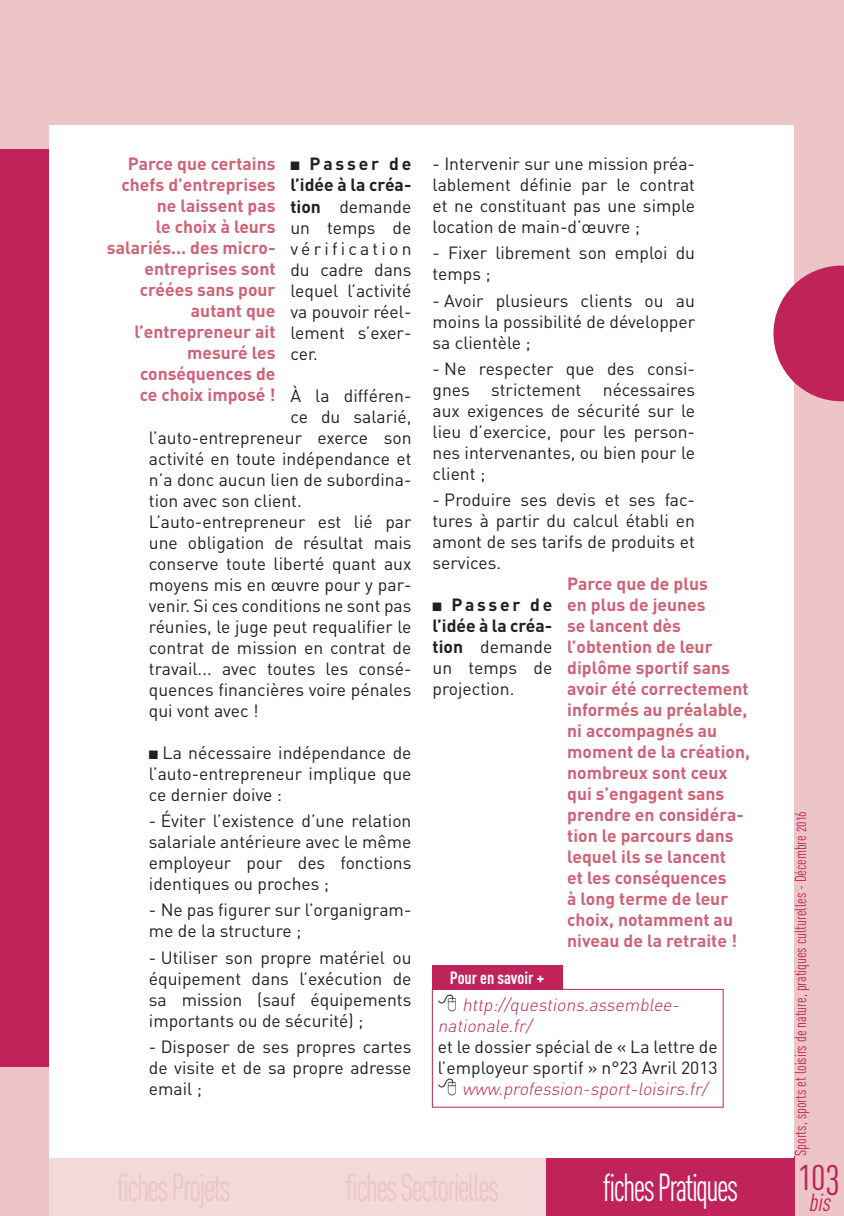
<style>
.page{position:relative;width:844px;height:1216px;background:#fff}
.page>*{position:absolute;margin:0;border:0;box-sizing:border-box;transform-origin:0 0}
.t1{font:42px "DIN Cond Regular Alternate";color:#bf2359}
.t2{font:38.5px "DIN Cond Regular Alternate";letter-spacing:-.05em;color:#fff;scale:.85 1}
.t3{font:italic 24.5px "DIN Cond Regular Alternate";color:#bf2359}
.t4{font:17.5px/21px "DIN";color:#231f20;text-align:justify}
.t5{font:700 17.5px/21px "DIN";color:#ce6277;text-align:right}
.t6{font:italic 300 17.5px "DIN";color:#bf2359}
.t7{font:17.5px "DIN Cond Bold Alternate";color:#fff}
.t8{font:15.75px "DIN Cond Regular Alternate";color:#bf2359}
.s1{font-weight:700}
</style>
<div class="page">
<div style="left:0;top:0;width:843px;height:1215px;background:#edc5c7"></div>
<div style="left:0;top:149px;width:50px;height:918px;background:#bf2359"></div>
<div style="left:50px;top:1156px;width:248px;height:59px;background:#f3d9da"></div>
<div style="left:298px;top:1156px;width:248px;height:59px;background:#f3d9da"></div>
<div style="left:546px;top:1156px;width:248px;height:59px;background:#bf2359"></div>
<div style="left:50px;top:125px;width:744px;height:1032px;background:#fff"></div>
<svg style="left:773px;top:265px;width:70px;height:136px"></svg>
<div style="left:432px;top:988px;width:291px;height:119px;border:1px solid #bf2359"></div>
<div style="left:432px;top:964px;width:130px;height:25px;background:#bf2359"></div>
<p class="t5" style="left:121px;top:152px;width:155px">Parce que certains chefs d’entreprises ne laissent pas</p>
<p class="t5" style="left:156px;top:215px;width:121px">le choix à leurs</p>
<p class="t5" style="left:107px;top:236px;width:170px">salariés... des micro&shy;entreprises sont créées sans pour autant que</p>
<p class="t5" style="left:134px;top:320px;width:142px">l’entrepreneur ait mesuré les</p>
<p class="t5" style="left:140px;top:362px;width:137px">conséquences de</p>
<p class="t5" style="left:140px;top:383px;width:137px">ce choix imposé !</p>
<p class="t4" style="left:290px;top:153px;width:122px">■ <span class="s1">Passer de l’idée à la créa&shy;tion</span> demande un temps de vérification du cadre dans lequel l’activité va pouvoir réel&shy;lement s’exer&shy;cer.</p>
<p class="t4" style="left:290px;top:384px;width:122px">À la différen-</p>
<p class="t4" style="left:290px;top:405px;width:122px">ce du salarié,</p>
<p class="t4" style="left:149px;top:426px;width:264px">l’auto-entrepreneur exerce son</p>
<p class="t4" style="left:149px;top:447px;width:264px">activité en toute indépendance et</p>
<p class="t4" style="left:149px;top:468px;width:264px">n’a donc aucun lien de subordina-</p>
<p class="t4" style="left:149px;top:489px;width:154px">tion avec son client.</p>
<p class="t4" style="left:149px;top:510px;width:264px">L’auto-entrepreneur est lié par une obligation de résultat mais conserve toute liberté quant aux moyens mis en œuvre pour y par&shy;venir. Si ces conditions ne sont pas réunies, le juge peut requalifier le contrat de mission en contrat de travail... avec toutes les consé&shy;quences financières voire pénales qui vont avec !</p>
<p class="t4" style="left:149px;top:741px;width:264px">■ La nécessaire indépendance de l’auto-entrepreneur implique que ce dernier doive :</p>
<p class="t4" style="left:149px;top:810px;width:264px">- Éviter l’existence d’une relation salariale antérieure avec le même employeur pour des fonctions identiques ou proches ;</p>
<p class="t4" style="left:149px;top:899px;width:264px">- Ne pas figurer sur l’organigram&shy;me de la structure ;</p>
<p class="t4" style="left:149px;top:946px;width:264px">- Utiliser son propre matériel ou équipement dans l’exécution de sa mission (sauf équipements importants ou de sécurité) ;</p>
<p class="t4" style="left:149px;top:1035px;width:264px">- Disposer de ses propres cartes de visite et de sa propre adresse email ;</p>
<p class="t4" style="left:432px;top:153px;width:264px">- Intervenir sur une mission préa&shy;lablement définie par le contrat et ne constituant pas une simple location de main-d’œuvre ;</p>
<p class="t4" style="left:432px;top:242px;width:264px">- Fixer librement son emploi du temps ;</p>
<p class="t4" style="left:432px;top:289px;width:264px">- Avoir plusieurs clients ou au moins la possibilité de développer sa clientèle ;</p>
<p class="t4" style="left:432px;top:358px;width:264px">- Ne respecter que des consi&shy;gnes strictement nécessaires aux exigences de sécurité sur le lieu d’exercice, pour les person&shy;nes intervenantes, ou bien pour le client ;</p>
<p class="t4" style="left:432px;top:489px;width:264px">- Produire ses devis et ses fac&shy;tures à partir du calcul établi en amont de ses tarifs de produits et services.</p>
<p class="t4" style="left:432px;top:594px;width:121px">■ <span class="s1">Passer de l’idée à la créa&shy;tion</span> demande un temps de projection.</p>
<p class="t5" style="left:567px;top:572px;width:142px">Parce que de plus</p>
<p class="t5" style="left:567px;top:593px;width:140px">en plus de jeunes</p>
<p class="t5" style="left:567px;top:614px;width:115px">se lancent dès</p>
<p class="t5" style="left:567px;top:635px;width:184px;text-align:left">l’obtention de leur diplôme sportif sans avoir été correctement informés au préalable, ni accompagnés au moment de la création, nombreux sont ceux qui s’engagent sans prendre en considéra&shy;tion le parcours dans lequel ils se lancent<br>et les conséquences<br>à long terme de leur choix, notamment au niveau de la retraite !</p>
<p class="t7" style="left:449px;top:966px;width:96px">Pour en savoir +</p>
<p class="t6" style="left:462px;top:993px;width:222px">http://questions.assemblee-</p>
<p class="t6" style="left:437px;top:1014px;width:99px">nationale.fr/</p>
<p class="t4" style="left:437px;top:1035px;width:281px">et le dossier spécial de « La lettre de</p>
<p class="t4" style="left:437px;top:1056px;width:281px">l’employeur sportif » n°23 Avril 2013</p>
<p class="t6" style="left:462px;top:1077px;width:251px">www.profession-sport-loisirs.fr/</p>
<h2 class="t2" style="left:602px;top:1164px;width:160px">fiches Pratiques</h2>
<p class="t8" style="left:791px;top:1155px;width:346px;rotate:-90deg">Sports, sports et loisirs de nature, pratiques culturelles - Décembre 2016</p>
<p class="t1" style="left:798px;top:1150px;width:42px">103</p>
<p class="t3" style="left:808px;top:1187px;width:28px">bis</p>
</div>
